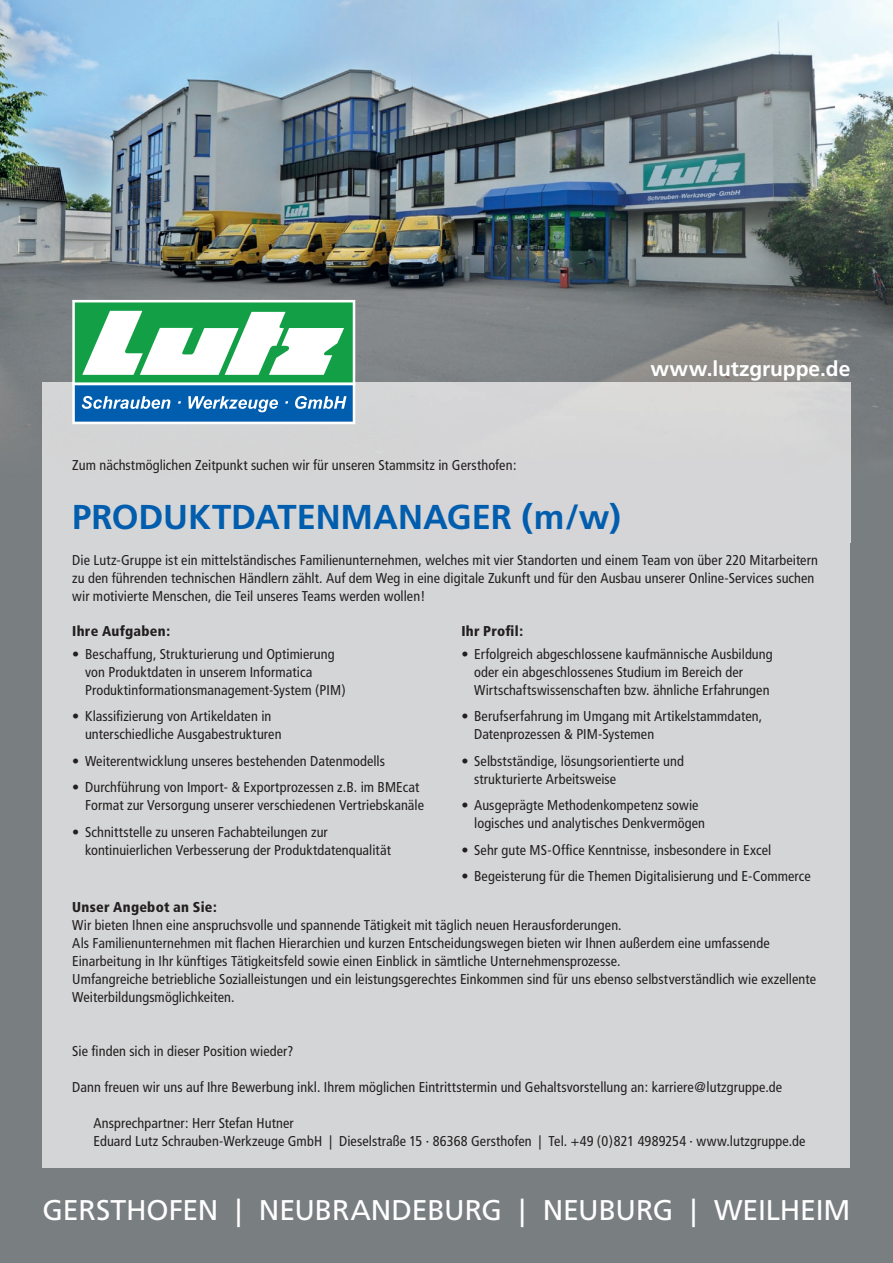
<style>
.page{position:relative;width:893px;height:1263px;background:#797e81}
.page>*{position:absolute;margin:0;border:0;box-sizing:border-box;transform-origin:0 0}
.t1{font:700 34.5px "Frutiger";color:#015dad}
.t2{font:28.5px "Frutiger";letter-spacing:-.005em;color:#fff}
.t3{font:700 21px "Frutiger";letter-spacing:-.005em;color:#fff}
.t4{font:condensed 14.25px/18px "Frutiger";letter-spacing:.005em;color:#231f20}
.t5{font:900 condensed 14.25px "Frutiger";letter-spacing:.015em;color:#231f20}
</style>
<div class="page">
<img style="left:0;top:0;width:788px;height:246px">
<img style="left:788px;top:0;width:105px;height:394px">
<img style="left:0;top:246px;width:420px;height:148px">
<img style="left:420px;top:246px;width:368px;height:137px">
<img style="left:0;top:394px;width:43px;height:149px">
<img style="left:850px;top:394px;width:28px;height:149px">
<div style="left:43px;top:543px;width:807px;height:625px;background:#d4d5d6"></div>
<div style="left:43px;top:383px;width:807px;height:160px;background:#d5d5d6"></div>
<svg style="left:72px;top:300px;width:283px;height:124px"></svg>
<h3 class="t3" style="left:650px;top:356px;width:202px">www.lutzgruppe.de</h3>
<p class="t4" style="left:72px;top:456px;width:446px">Zum nächstmöglichen Zeitpunkt suchen wir für unseren Stammsitz in Gersthofen:</p>
<h1 class="t1" style="left:72px;top:497px;width:550px">PRODUKTDATENMANAGER (m/w)</h1>
<p class="t4" style="left:72px;top:551px;width:747px">Die Lutz-Gruppe ist ein mittelständisches Familienunternehmen, welches mit vier Standorten und einem Team von über 220 Mitarbeitern zu den führenden technischen Händlern zählt. Auf dem Weg in eine digitale Zukunft und für den Ausbau unserer Online-Services suchen wir motivierte Menschen, die Teil unseres Teams werden wollen!</p>
<p class="t5" style="left:72px;top:622px;width:99px">Ihre Aufgaben:</p>
<p class="t4" style="left:85px;top:645px;width:262px;text-indent:-13px">• Beschaffung, Strukturierung und Optimierung von Produktdaten in unserem Informatica<br>Produktinformationsmanagement-System (PIM)</p>
<p class="t4" style="left:85px;top:707px;width:198px;text-indent:-13px">• Klassifizierung von Artikeldaten in unterschiedliche Ausgabestrukturen</p>
<p class="t4" style="left:72px;top:752px;width:314px">• Weiterentwicklung unseres bestehenden Datenmodells</p>
<p class="t4" style="left:85px;top:778px;width:341px;text-indent:-13px">• Durchführung von Import- &amp; Exportprozessen z.B. im BMEcat<br>Format zur Versorgung unserer verschiedenen Vertriebskanäle</p>
<p class="t4" style="left:85px;top:823px;width:307px;text-indent:-13px">• Schnittstelle zu unseren Fachabteilungen zur kontinuierlichen Verbesserung der Produktdatenqualität</p>
<p class="t5" style="left:461px;top:622px;width:63px">Ihr Profil:</p>
<p class="t4" style="left:474px;top:645px;width:300px;text-indent:-13px">• Erfolgreich abgeschlossene kaufmännische Ausbildung oder ein abgeschlossenes Studium im Bereich der<br>Wirtschaftswissenschaften bzw. ähnliche Erfahrungen</p>
<p class="t4" style="left:474px;top:707px;width:290px;text-indent:-13px">• Berufserfahrung im Umgang mit Artikelstammdaten,<br>Datenprozessen &amp; PIM-Systemen</p>
<p class="t4" style="left:474px;top:752px;width:211px;text-indent:-13px">• Selbstständige, lösungsorientierte und strukturierte Arbeitsweise</p>
<p class="t4" style="left:474px;top:796px;width:232px;text-indent:-13px">• Ausgeprägte Methodenkompetenz sowie logisches und analytisches Denkvermögen</p>
<p class="t4" style="left:461px;top:841px;width:311px">• Sehr gute MS-Office Kenntnisse, insbesondere in Excel</p>
<p class="t4" style="left:461px;top:867px;width:351px">• Begeisterung für die Themen Digitalisierung und E-Commerce</p>
<p class="t5" style="left:72px;top:898px;width:146px">Unser Angebot an Sie:</p>
<p class="t4" style="left:72px;top:916px;width:745px">Wir bieten Ihnen eine anspruchsvolle und spannende Tätigkeit mit täglich neuen Herausforderungen.<br>Als Familienunternehmen mit flachen Hierarchien und kurzen Entscheidungswegen bieten wir Ihnen außerdem eine umfassende Einarbeitung in Ihr künftiges Tätigkeitsfeld sowie einen Einblick in sämtliche Unternehmensprozesse.<br>Umfangreiche betriebliche Sozialleistungen und ein leistungsgerechtes Einkommen sind für uns ebenso selbstverständlich wie exzellente Weiterbildungsmöglichkeiten.</p>
<p class="t4" style="left:72px;top:1042px;width:223px">Sie finden sich in dieser Position wieder?</p>
<p class="t4" style="left:72px;top:1078px;width:711px">Dann freuen wir uns auf Ihre Bewerbung inkl. Ihrem möglichen Eintrittstermin und Gehaltsvorstellung an: karriere@lutzgruppe.de</p>
<p class="t4" style="left:94px;top:1114px;width:713px">Ansprechpartner: Herr Stefan Hutner<br>Eduard Lutz Schrauben-Werkzeuge GmbH | Dieselstraße 15 · 86368 Gersthofen | Tel. +49 (0)821 4989254 · www.lutzgruppe.de</p>
<h2 class="t2" style="left:43px;top:1194px;width:809px">GERSTHOFEN | NEUBRANDEBURG | NEUBURG | WEILHEIM</h2>
</div>
